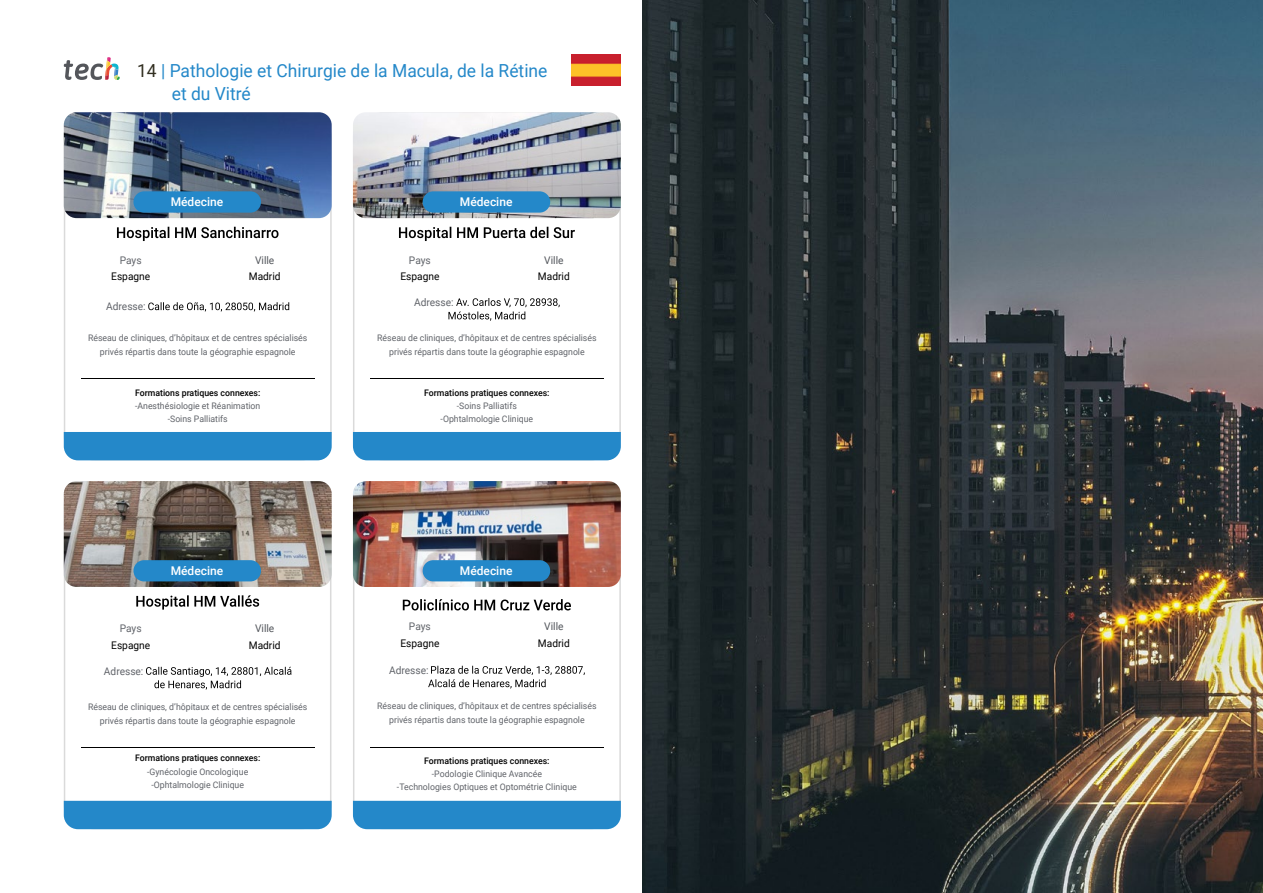
<style>
.page{position:relative;width:1263px;height:893px;background:#fff}
.page>*{position:absolute;margin:0;border:0;box-sizing:border-box;transform-origin:0 0}
.t1{font:18px/22.5px "Roboto";color:#2488c9}
.t2{font:500 12px "Roboto";color:#fff}
.t3{font:10.5px "Roboto";color:#000}
.t4{font:10.5px "Roboto";color:#61646a}
.t5{font:10.5px "Roboto";color:#52555b}
.t6{font:9px/13.5px "Roboto";color:#61646a;text-align:center}
.t7{font:500 9px "Roboto";color:#000}
.s1{color:#312e20}
</style>
<div class="page">
<svg style="left:64px;top:57px;width:56px;height:23px"></svg>
<svg style="left:352px;top:203px;width:269px;height:258px"></svg>
<img style="left:353px;top:112px;width:268px;height:106px">
<div style="left:423px;top:191px;width:127px;height:22px;background:#2488c9;border-radius:11px"></div>
<div style="left:353px;top:432px;width:268px;height:28px;background:#2488c9"></div>
<hr style="left:370px;top:379px;width:234px;height:1px;background:#000">
<svg style="left:399px;top:227px;width:176px;height:14px"></svg>
<svg style="left:448px;top:298px;width:112px;height:23px"></svg>
<svg style="left:63px;top:123px;width:269px;height:338px"></svg>
<img style="left:64px;top:112px;width:268px;height:106px">
<div style="left:133px;top:191px;width:128px;height:22px;background:#2488c9;border-radius:11px"></div>
<div style="left:64px;top:432px;width:268px;height:28px;background:#2488c9"></div>
<hr style="left:81px;top:379px;width:234px;height:1px;background:#000">
<svg style="left:117px;top:227px;width:161px;height:14px"></svg>
<svg style="left:148px;top:302px;width:141px;height:10px"></svg>
<img style="left:642px;top:0;width:621px;height:893px">
<svg style="left:352px;top:505px;width:269px;height:325px"></svg>
<img style="left:353px;top:481px;width:268px;height:106px">
<div style="left:423px;top:560px;width:127px;height:21px;background:#2488c9;border-radius:11px"></div>
<div style="left:353px;top:801px;width:268px;height:28px;background:#2488c9"></div>
<hr style="left:370px;top:747px;width:234px;height:1px;background:#000">
<svg style="left:403px;top:599px;width:168px;height:11px"></svg>
<svg style="left:428px;top:666px;width:157px;height:23px"></svg>
<svg style="left:63px;top:492px;width:269px;height:338px"></svg>
<img style="left:64px;top:481px;width:268px;height:106px">
<div style="left:133px;top:560px;width:128px;height:21px;background:#2488c9;border-radius:11px"></div>
<div style="left:64px;top:801px;width:268px;height:28px;background:#2488c9"></div>
<hr style="left:81px;top:747px;width:234px;height:1px;background:#000">
<svg style="left:136px;top:595px;width:123px;height:15px"></svg>
<svg style="left:146px;top:667px;width:145px;height:23px"></svg>
<img style="left:571px;top:55px;width:50px;height:30px">
<h1 class="t1" style="left:172px;top:59px;width:377px;text-indent:-35px"><span class="s1">14</span> | Pathologie et Chirurgie de la Macula, de la Rétine et du Vitré</h1>
<h2 class="t2" style="left:171px;top:194px;width:54px">Médecine</h2>
<h2 class="t2" style="left:460px;top:194px;width:54px">Médecine</h2>
<p class="t4" style="left:120px;top:253px;width:23px">Pays</p>
<p class="t3" style="left:111px;top:269px;width:41px">Espagne</p>
<p class="t5" style="left:255px;top:253px;width:21px">Ville</p>
<p class="t3" style="left:249px;top:269px;width:33px">Madrid</p>
<p class="t4" style="left:409px;top:253px;width:23px">Pays</p>
<p class="t3" style="left:400px;top:269px;width:41px">Espagne</p>
<p class="t5" style="left:544px;top:253px;width:21px">Ville</p>
<p class="t3" style="left:538px;top:269px;width:33px">Madrid</p>
<p class="t4" style="left:106px;top:299px;width:41px">Adresse:</p>
<p class="t6" style="left:88px;top:331px;width:221px">Réseau de cliniques, d’hôpitaux et de centres spécialisés privés répartis dans toute la géographie espagnole</p>
<p class="t7" style="left:135px;top:386px;width:127px">Formations pratiques connexes:</p>
<p class="t6" style="left:135px;top:399px;width:127px">-Anesthésiologie et Réanimation -Soins Palliatifs</p>
<p class="t4" style="left:414px;top:295px;width:41px">Adresse:</p>
<p class="t6" style="left:377px;top:331px;width:221px">Réseau de cliniques, d’hôpitaux et de centres spécialisés privés répartis dans toute la géographie espagnole</p>
<p class="t7" style="left:424px;top:386px;width:127px">Formations pratiques connexes:</p>
<p class="t6" style="left:441px;top:399px;width:94px">-Soins Palliatifs -Ophtalmologie Clinique</p>
<h2 class="t2" style="left:171px;top:563px;width:54px">Médecine</h2>
<h2 class="t2" style="left:460px;top:563px;width:54px">Médecine</h2>
<p class="t4" style="left:120px;top:621px;width:23px">Pays</p>
<p class="t3" style="left:111px;top:638px;width:41px">Espagne</p>
<p class="t5" style="left:255px;top:621px;width:21px">Ville</p>
<p class="t3" style="left:249px;top:638px;width:33px">Madrid</p>
<p class="t4" style="left:409px;top:619px;width:23px">Pays</p>
<p class="t3" style="left:400px;top:635px;width:41px">Espagne</p>
<p class="t5" style="left:544px;top:619px;width:21px">Ville</p>
<p class="t3" style="left:538px;top:635px;width:33px">Madrid</p>
<p class="t4" style="left:104px;top:664px;width:41px">Adresse:</p>
<p class="t6" style="left:88px;top:700px;width:221px">Réseau de cliniques, d’hôpitaux et de centres spécialisés privés répartis dans toute la géographie espagnole</p>
<p class="t7" style="left:135px;top:752px;width:127px">Formations pratiques connexes:</p>
<p class="t6" style="left:147px;top:764px;width:103px">-Gynécologie Oncologique -Ophtalmologie Clinique</p>
<p class="t4" style="left:389px;top:662px;width:41px">Adresse:</p>
<p class="t6" style="left:377px;top:699px;width:221px">Réseau de cliniques, d’hôpitaux et de centres spécialisés privés répartis dans toute la géographie espagnole</p>
<p class="t7" style="left:424px;top:754px;width:127px">Formations pratiques connexes:</p>
<p class="t6" style="left:397px;top:767px;width:181px">-Podologie Clinique Avancée<br>-Technologies Optiques et Optométrie Clinique</p>
</div>
